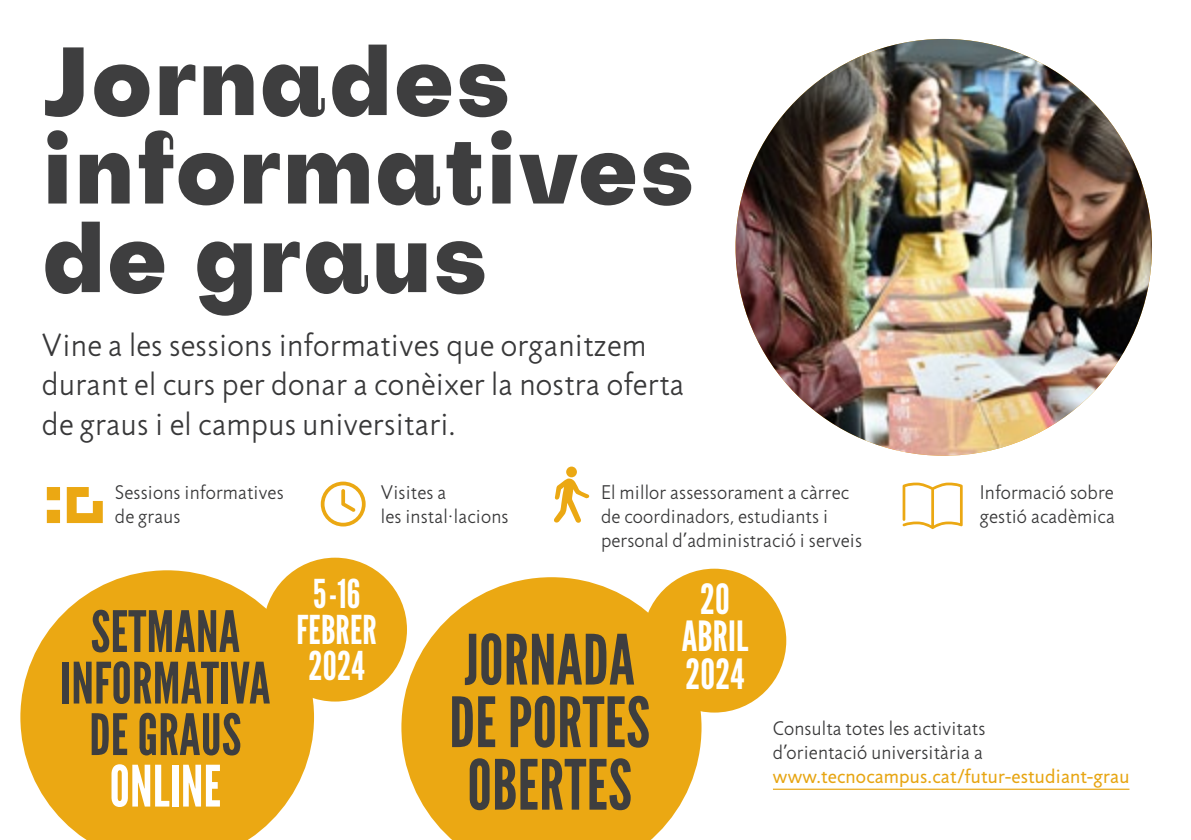
<style>
.page{position:relative;width:1191px;height:840px;background:#fff}
.page>*{position:absolute;margin:0;border:0;box-sizing:border-box;transform-origin:0 0}
.t1{font:800 94.4px/88.4px "Subjectivity";letter-spacing:.015em;color:#3e3e3f}
.t2{font:69px/62.4px "League Gothic";letter-spacing:.005em;color:#3e3e3f}
.t3{font:56.8px/51.4px "League Gothic";letter-spacing:.005em;color:#3e3e3f;text-align:center}
.t4{font:56.8px "League Gothic";letter-spacing:.005em;color:#fff}
.t5{font:41.6px/37.6px "League Gothic";letter-spacing:.005em;color:#fff;text-align:center}
.t6{font:39.6px/35.8px "League Gothic";letter-spacing:.005em;color:#fff;text-align:center}
.t7{font:300 32.6px/39.4px "Jigsaw";letter-spacing:.01em;color:#383839}
.t8{font:300 20px/24px "Jigsaw";letter-spacing:.01em;color:#383839}
.t9{font:20px "Jigsaw";letter-spacing:.01em;color:#e7a512}
</style>
<div class="page">
<svg style="left:401px;top:577px;width:300px;height:262px;background:#edb332"></svg>
<div style="left:642px;top:568px;width:144px;height:144px;background:#eba813;border-radius:50%"></div>
<div style="left:263px;top:557px;width:144px;height:144px;background:#eba813;border-radius:50%"></div>
<svg style="left:20px;top:570px;width:294px;height:269px;fill:#eba813"></svg>
<hr style="left:773px;top:788px;width:356px;height:1px;background:#e7a512">
<svg style="left:47px;top:487px;width:56px;height:35px"></svg>
<div style="left:566px;top:466px;width:11px;height:11px;background:#eba813;border-radius:50%"></div>
<svg style="left:554px;top:478px;width:36px;height:45px"></svg>
<svg style="left:321px;top:481px;width:45px;height:45px"></svg>
<svg style="left:902px;top:482px;width:60px;height:47px"></svg>
<img style="left:735px;top:39px;width:417px;height:416px;border-radius:208px">
<h1 class="t1" style="left:42px;top:36px;width:653px">Jornades informatives de graus</h1>
<h3 class="t7" style="left:42px;top:326px;width:643px">Vine a les sessions informatives que organitzem durant el curs per donar a conèixer la nostra oferta de graus i el campus universitari.</h3>
<p class="t8" style="left:115px;top:481px;width:170px">Sessions informatives de graus</p>
<p class="t8" style="left:381px;top:481px;width:129px">Visites a<br>les instal·lacions</p>
<p class="t8" style="left:601px;top:481px;width:262px">El millor assessorament a càrrec de coordinadors, estudiants i personal d’administració i serveis</p>
<p class="t8" style="left:979px;top:481px;width:137px">Informació sobre gestió acadèmica</p>
<h3 class="t3" style="left:60px;top:606px;width:211px">SETMANA<br>INFORMATIVA<br>DE GRAUS</h3>
<h3 class="t4" style="left:110px;top:753px;width:113px">ONLINE</h3>
<h3 class="t6" style="left:296px;top:576px;width:82px">5-16<br>FEBRER<br>2024</h3>
<h2 class="t2" style="left:449px;top:629px;width:202px">JORNADA<br>DE PORTES<br>OBERTES</h2>
<h3 class="t5" style="left:682px;top:580px;width:68px">20<br>ABRIL<br>2024</h3>
<p class="t8" style="left:773px;top:716px;width:214px">Consulta totes les activitats d’orientació universitària a</p>
<p class="t9" style="left:773px;top:764px;width:358px">www.tecnocampus.cat/futur-estudiant-grau</p>
</div>
